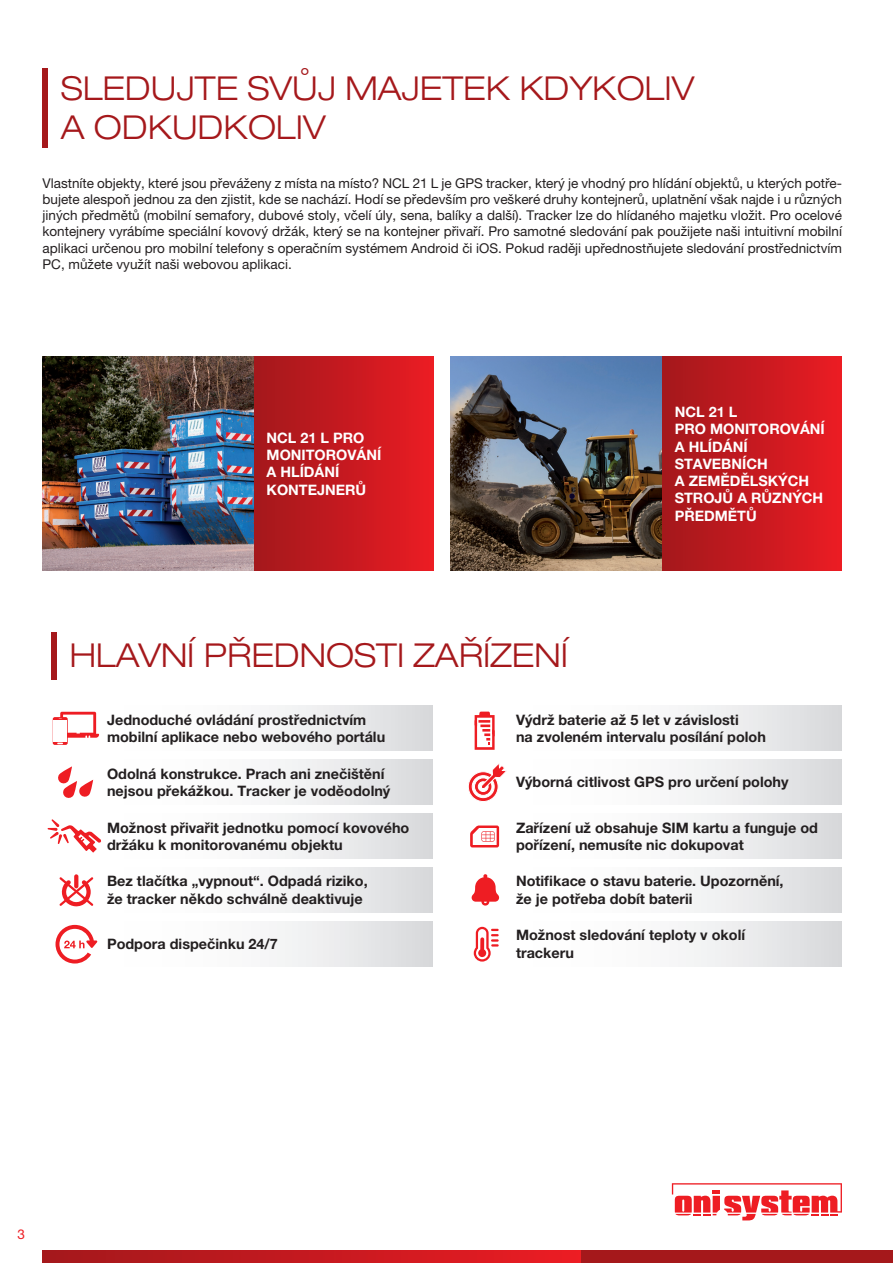
<style>
.page{position:relative;width:893px;height:1263px;background:#fff}
.page>*{position:absolute;margin:0;border:0;box-sizing:border-box;transform-origin:0 0}
.t1{font:300 expanded 33px/39.6px "Helvetica Neue LT Pro";color:#a5181b}
.t2{font:700 14.4px/17.2px "Helvetica Neue LT Pro";color:#231f20}
.t3{font:700 14.4px/17.2px "Helvetica Neue LT Pro";color:#fff}
.t4{font:13.5px/16.2px "Helvetica Neue LT Pro";color:#231f20;text-align:justify}
.t5{font:13.5px "Helvetica Neue LT Pro";color:#ee1d23}
</style>
<div class="page">
<svg style="left:672px;top:1183px;width:170px;height:37px"></svg>
<div style="left:577px;top:1250px;width:316px;height:13px;background:#a5181b"></div>
<svg style="left:43px;top:1250px;width:537px;height:13px;background:#c6191f"></svg>
<div style="left:43px;top:68px;width:5px;height:80px;background:#a5181b"></div>
<div style="left:252px;top:356px;width:182px;height:215px;background:linear-gradient(to right,#a2181c,#ea1c23)"></div>
<div style="left:660px;top:356px;width:182px;height:215px;background:linear-gradient(to right,#a2181c,#ea1c23)"></div>
<img style="left:43px;top:356px;width:210px;height:215px">
<img style="left:451px;top:356px;width:210px;height:215px">
<div style="left:42px;top:814px;width:391px;height:44px;background:linear-gradient(to right,#fff,#e1e2e3)"></div>
<div style="left:42px;top:706px;width:391px;height:45px;background:linear-gradient(to right,#fff,#e1e2e4)"></div>
<div style="left:451px;top:921px;width:391px;height:45px;background:linear-gradient(to right,#fff,#e1e2e4)"></div>
<svg style="left:474px;top:927px;width:25px;height:34px"></svg>
<div style="left:42px;top:760px;width:391px;height:45px;background:linear-gradient(to right,#fff,#e1e2e3)"></div>
<svg style="left:57px;top:766px;width:36px;height:33px"></svg>
<div style="left:42px;top:867px;width:391px;height:45px;background:linear-gradient(to right,#fff,#e1e2e3)"></div>
<svg style="left:59px;top:874px;width:34px;height:33px"></svg>
<div style="left:42px;top:921px;width:391px;height:45px;background:linear-gradient(to right,#fff,#e1e3e5)"></div>
<svg style="left:56px;top:925px;width:41px;height:38px"></svg>
<div style="left:451px;top:706px;width:391px;height:45px;background:linear-gradient(to right,#fff,#e1e2e3)"></div>
<svg style="left:475px;top:712px;width:20px;height:38px"></svg>
<svg style="left:686px;top:760px;width:156px;height:45px"></svg>
<svg style="left:468px;top:763px;width:39px;height:39px"></svg>
<div style="left:451px;top:814px;width:391px;height:44px;background:linear-gradient(to right,#fff,#e1e2e3)"></div>
<svg style="left:470px;top:825px;width:29px;height:22px"></svg>
<div style="left:451px;top:867px;width:391px;height:45px;background:linear-gradient(to right,#fff,#e1e2e4)"></div>
<svg style="left:472px;top:874px;width:27px;height:31px"></svg>
<div style="left:52px;top:632px;width:5px;height:47px;background:#a5181b"></div>
<svg style="left:53px;top:717px;width:15px;height:28px"></svg>
<svg style="left:54px;top:712px;width:45px;height:32px"></svg>
<svg style="left:48px;top:819px;width:53px;height:34px"></svg>
<h1 class="t1" style="left:61px;top:68px;width:635px">SLEDUJTE SVŮJ MAJETEK KDYKOLIV<br>A ODKUDKOLIV</h1>
<p class="t4" style="left:43px;top:175px;width:801px">Vlastníte objekty, které jsou převáženy z místa na místo? NCL 21 L je GPS tracker, který je vhodný pro hlídání objektů, u kterých potře&shy;bujete alespoň jednou za den zjistit, kde se nachází. Hodí se především pro veškeré druhy kontejnerů, uplatnění však najde i u různých jiných předmětů (mobilní semafory, dubové stoly, včelí úly, sena, balíky a další). Tracker lze do hlídaného majetku vložit. Pro ocelové kontejnery vyrábíme speciální kovový držák, který se na kontejner přivaří. Pro samotné sledování pak použijete naši intuitivní mobilní aplikaci určenou pro mobilní telefony s operačním systémem Android či iOS. Pokud raději upřednostňujete sledování prostřednictvím PC, můžete využít naši webovou aplikaci.</p>
<p class="t3" style="left:267px;top:429px;width:116px">NCL 21 L PRO<br>MONITOROVÁNÍ<br>A HLÍDÁNÍ<br>KONTEJNERŮ</p>
<h1 class="t1" style="left:70px;top:635px;width:500px">HLAVNÍ PŘEDNOSTI ZAŘÍZENÍ</h1>
<p class="t3" style="left:675px;top:403px;width:152px">NCL 21 L<br>PRO MONITOROVÁNÍ<br>A HLÍDÁNÍ<br>STAVEBNÍCH<br>A ZEMĚDĚLSKÝCH<br>STROJŮ A RŮZNÝCH<br>PŘEDMĚTŮ</p>
<p class="t2" style="left:107px;top:711px;width:280px">Jednoduché ovládání prostřednictvím mobilní aplikace nebo webového portálu</p>
<p class="t2" style="left:107px;top:765px;width:285px">Odolná konstrukce. Prach ani znečištění nejsou překážkou. Tracker je voděodolný</p>
<p class="t2" style="left:107px;top:818px;width:304px">Možnost přivařit jednotku pomocí kovového držáku k monitorovanému objektu</p>
<p class="t2" style="left:107px;top:872px;width:262px">Bez tlačítka „vypnout“. Odpadá riziko, že tracker někdo schválně deaktivuje</p>
<p class="t2" style="left:107px;top:935px;width:172px">Podpora dispečinku 24/7</p>
<p class="t2" style="left:516px;top:711px;width:251px">Výdrž baterie až 5 let v závislosti<br>na zvoleném intervalu posílání poloh</p>
<p class="t2" style="left:516px;top:773px;width:274px">Výborná citlivost GPS pro určení polohy</p>
<p class="t2" style="left:516px;top:818px;width:304px">Zařízení už obsahuje SIM kartu a funguje od pořízení, nemusíte nic dokupovat</p>
<p class="t2" style="left:516px;top:872px;width:269px">Notifikace o stavu baterie. Upozornění, že je potřeba dobít baterii</p>
<p class="t2" style="left:516px;top:926px;width:231px">Možnost sledování teploty v okolí trackeru</p>
<p class="t5" style="left:18px;top:1226px;width:9px">3</p>
</div>
